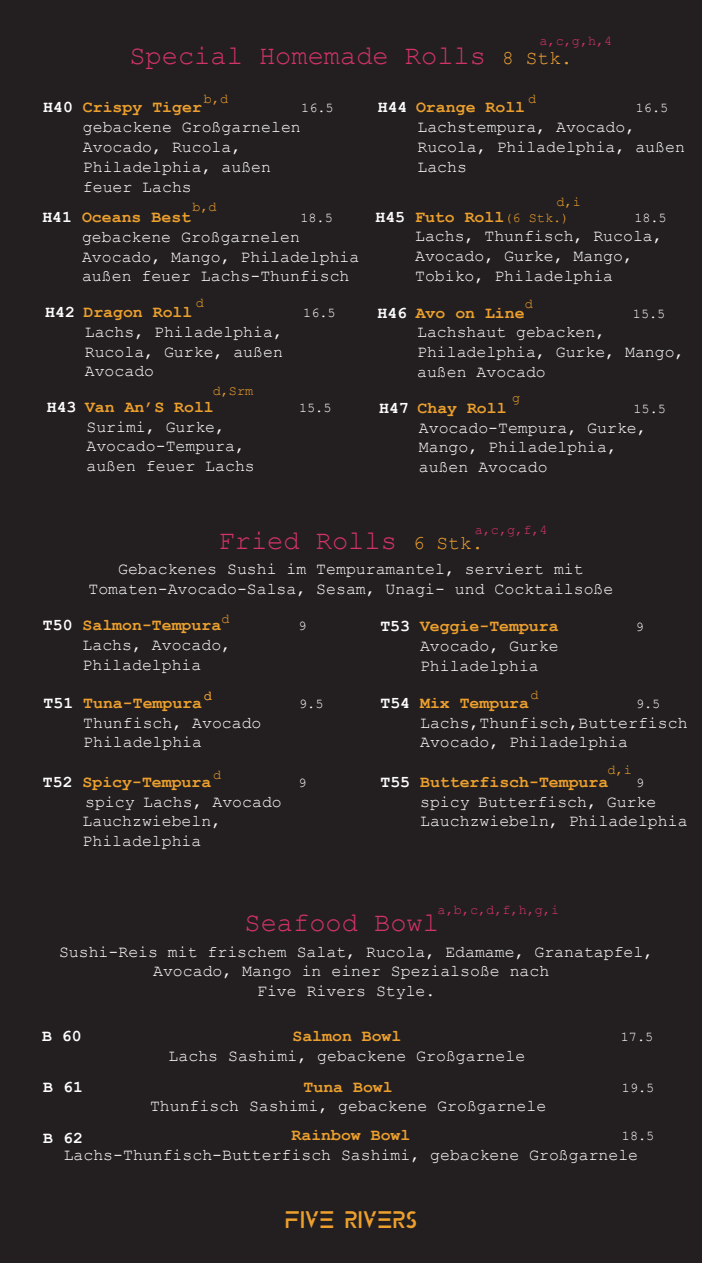
<style>
.page{position:relative;width:702px;height:1263px;background:#fff}
.page>*{position:absolute;margin:0;border:0;box-sizing:border-box;transform-origin:0 0}
.t1{font:27px "Courier New";color:#d3336a}
.t2{font:24px "Colony";color:#eda02d}
.t3{font:16.5px/19.8px "Courier New";color:#fff}
.t4{font:700 16.5px "Courier New";color:#eda02d}
.t5{font:700 16.5px "Courier New";color:#fff}
.t6{font:13.5px "Courier New";color:#fff}
.t7{font:13.5px "Courier New";color:#d3336a}
.t8{font:13.5px "Courier New";color:#eda02d}
.s1{font-size:19.5px;color:#eaa037}
.s2{color:#fff}
.s3{font-weight:400;font-size:13.5px}
.s4{font-size:19.5px;color:#eda02d}
</style>
<div class="page">
<div style="left:0;top:0;width:701px;height:1263px;background:#231f20"></div>
<p class="t7" style="left:539px;top:32px;width:74px">a,c,g,h,4</p>
<h1 class="t1" style="left:129px;top:39px;width:444px">Special Homemade Rolls <span class="s1">8 Stk.</span></h1>
<p class="t8" style="left:204px;top:91px;width:26px">b,d</p>
<p class="t4" style="left:43px;top:97px;width:160px"><span class="s2">H40</span> Crispy Tiger</p>
<p class="t6" style="left:301px;top:100px;width:34px">16.5</p>
<p class="t3" style="left:83px;top:116px;width:219px">gebackene Großgarnelen<br>Avocado, Rucola,<br>Philadelphia, außen feuer Lachs</p>
<p class="t8" style="left:192px;top:198px;width:26px">b,d</p>
<p class="t4" style="left:42px;top:207px;width:150px"><span class="s2">H41</span> Oceans Best</p>
<p class="t6" style="left:300px;top:209px;width:34px">18.5</p>
<p class="t3" style="left:82px;top:226px;width:279px">gebackene Großgarnelen<br>Avocado, Mango, Philadelphia außen feuer Lachs-Thunfisch</p>
<p class="t8" style="left:528px;top:90px;width:10px">d</p>
<p class="t4" style="left:378px;top:97px;width:149px"><span class="s2">H44</span> Orange Roll</p>
<p class="t6" style="left:635px;top:100px;width:34px">16.5</p>
<p class="t3" style="left:417px;top:116px;width:269px">Lachstempura, Avocado,<br>Rucola, Philadelphia, außen<br>Lachs</p>
<p class="t4" style="left:375px;top:206px;width:195px"><span class="s2">H45</span> Futo Roll<span class="s3">(6 Stk.)</span></p>
<p class="t6" style="left:634px;top:209px;width:34px">18.5</p>
<p class="t3" style="left:415px;top:226px;width:249px">Lachs, Thunfisch, Rucola,<br>Avocado, Gurke, Mango,<br>Tobiko, Philadelphia</p>
<p class="t8" style="left:556px;top:194px;width:26px">d,i</p>
<p class="t8" style="left:196px;top:295px;width:10px">d</p>
<p class="t8" style="left:525px;top:295px;width:10px">d</p>
<p class="t4" style="left:45px;top:302px;width:149px"><span class="s2">H42</span> Dragon Roll</p>
<p class="t6" style="left:303px;top:304px;width:34px">16.5</p>
<p class="t3" style="left:85px;top:321px;width:200px;text-align:justify">Lachs, Philadelphia, Rucola, Gurke, außen Avocado</p>
<p class="t4" style="left:377px;top:302px;width:149px"><span class="s2">H46</span> Avo on Line</p>
<p class="t6" style="left:633px;top:305px;width:34px">15.5</p>
<p class="t3" style="left:417px;top:322px;width:269px">Lachshaut gebacken,<br>Philadelphia, Gurke, Mango, außen Avocado</p>
<p class="t8" style="left:213px;top:383px;width:42px">d,Srm</p>
<p class="t4" style="left:47px;top:396px;width:168px"><span class="s2">H43</span> Van An’S Roll</p>
<p class="t6" style="left:299px;top:399px;width:34px">15.5</p>
<p class="t3" style="left:86px;top:416px;width:170px">Surimi, Gurke,<br>Avocado-Tempura, außen feuer Lachs</p>
<p class="t8" style="left:512px;top:390px;width:10px">g</p>
<p class="t4" style="left:379px;top:397px;width:129px"><span class="s2">H47</span> Chay Roll</p>
<p class="t6" style="left:633px;top:400px;width:34px">15.5</p>
<p class="t3" style="left:419px;top:417px;width:229px">Avocado-Tempura, Gurke,<br>Mango, Philadelphia, außen Avocado</p>
<p class="t7" style="left:474px;top:521px;width:74px">a,c,g,f,4</p>
<h1 class="t1" style="left:218px;top:523px;width:266px">Fried Rolls <span class="s4">6 Stk.</span></h1>
<p class="t3" style="left:88px;top:558px;width:526px;text-align:center">Gebackenes Sushi im Tempuramantel, serviert mit<br>Tomaten-Avocado-Salsa, Sesam, Unagi- und Cocktailsoße</p>
<p class="t8" style="left:222px;top:611px;width:10px">d</p>
<p class="t4" style="left:43px;top:615px;width:180px"><span class="s2">T50</span> Salmon-Tempura</p>
<p class="t6" style="left:298px;top:618px;width:10px">9</p>
<p class="t3" style="left:83px;top:634px;width:150px">Lachs, Avocado,<br>Philadelphia</p>
<p class="t4" style="left:380px;top:616px;width:180px"><span class="s2">T53</span> Veggie-Tempura</p>
<p class="t6" style="left:636px;top:619px;width:10px">9</p>
<p class="t3" style="left:420px;top:635px;width:140px">Avocado, Gurke<br>Philadelphia</p>
<p class="t8" style="left:204px;top:688px;width:10px">d</p>
<p class="t8" style="left:530px;top:686px;width:10px">d</p>
<p class="t4" style="left:44px;top:692px;width:160px"><span class="s2">T51</span> Tuna-Tempura</p>
<p class="t6" style="left:299px;top:695px;width:26px">9.5</p>
<p class="t3" style="left:83px;top:712px;width:180px">Thunfisch, Avocado<br>Philadelphia</p>
<p class="t4" style="left:380px;top:692px;width:150px"><span class="s2">T54</span> Mix Tempura</p>
<p class="t6" style="left:636px;top:695px;width:26px">9.5</p>
<p class="t3" style="left:420px;top:712px;width:269px">Lachs,Thunfisch,Butterfisch<br>Avocado, Philadelphia</p>
<p class="t8" style="left:213px;top:766px;width:10px">d</p>
<p class="t4" style="left:43px;top:771px;width:170px"><span class="s2">T52</span> Spicy-Tempura</p>
<p class="t6" style="left:298px;top:774px;width:10px">9</p>
<p class="t3" style="left:83px;top:791px;width:201px">spicy Lachs, Avocado<br>Lauchzwiebeln,<br>Philadelphia</p>
<p class="t8" style="left:607px;top:762px;width:26px">d,i</p>
<p class="t4" style="left:380px;top:771px;width:229px"><span class="s2">T55</span> Butterfisch-Tempura</p>
<p class="t6" style="left:636px;top:774px;width:10px">9</p>
<p class="t3" style="left:420px;top:791px;width:269px">spicy Butterfisch, Gurke<br>Lauchzwiebeln, Philadelphia</p>
<p class="t7" style="left:437px;top:901px;width:123px">a,b,c,d,f,h,g,i</p>
<h1 class="t1" style="left:244px;top:906px;width:196px">Seafood Bowl</h1>
<p class="t3" style="left:59px;top:941px;width:596px">Sushi-Reis mit frischem Salat, Rucola, Edamame, Granatapfel,</p>
<p class="t3" style="left:153px;top:961px;width:398px">Avocado, Mango in einer Spezialsoße nach</p>
<p class="t3" style="left:257px;top:980px;width:180px">Five Rivers Style.</p>
<p class="t5" style="left:42px;top:1026px;width:41px">B 60</p>
<p class="t4" style="left:292px;top:1026px;width:110px">Salmon Bowl</p>
<p class="t3" style="left:169px;top:1045px;width:358px">Lachs Sashimi, gebackene Großgarnele</p>
<p class="t5" style="left:43px;top:1076px;width:41px">B 61</p>
<p class="t4" style="left:303px;top:1076px;width:91px">Tuna Bowl</p>
<p class="t3" style="left:150px;top:1096px;width:398px">Thunfisch Sashimi, gebackene Großgarnele</p>
<p class="t6" style="left:620px;top:1028px;width:34px">17.5</p>
<p class="t6" style="left:622px;top:1079px;width:34px">19.5</p>
<p class="t5" style="left:43px;top:1128px;width:41px">B 62</p>
<p class="t4" style="left:291px;top:1125px;width:120px">Rainbow Bowl</p>
<p class="t3" style="left:64px;top:1144px;width:576px">Lachs-Thunfisch-Butterfisch Sashimi, gebackene Großgarnele</p>
<p class="t6" style="left:622px;top:1128px;width:34px">18.5</p>
<h2 class="t2" style="left:285px;top:1207px;width:134px">FIVE RIVERS</h2>
</div>
